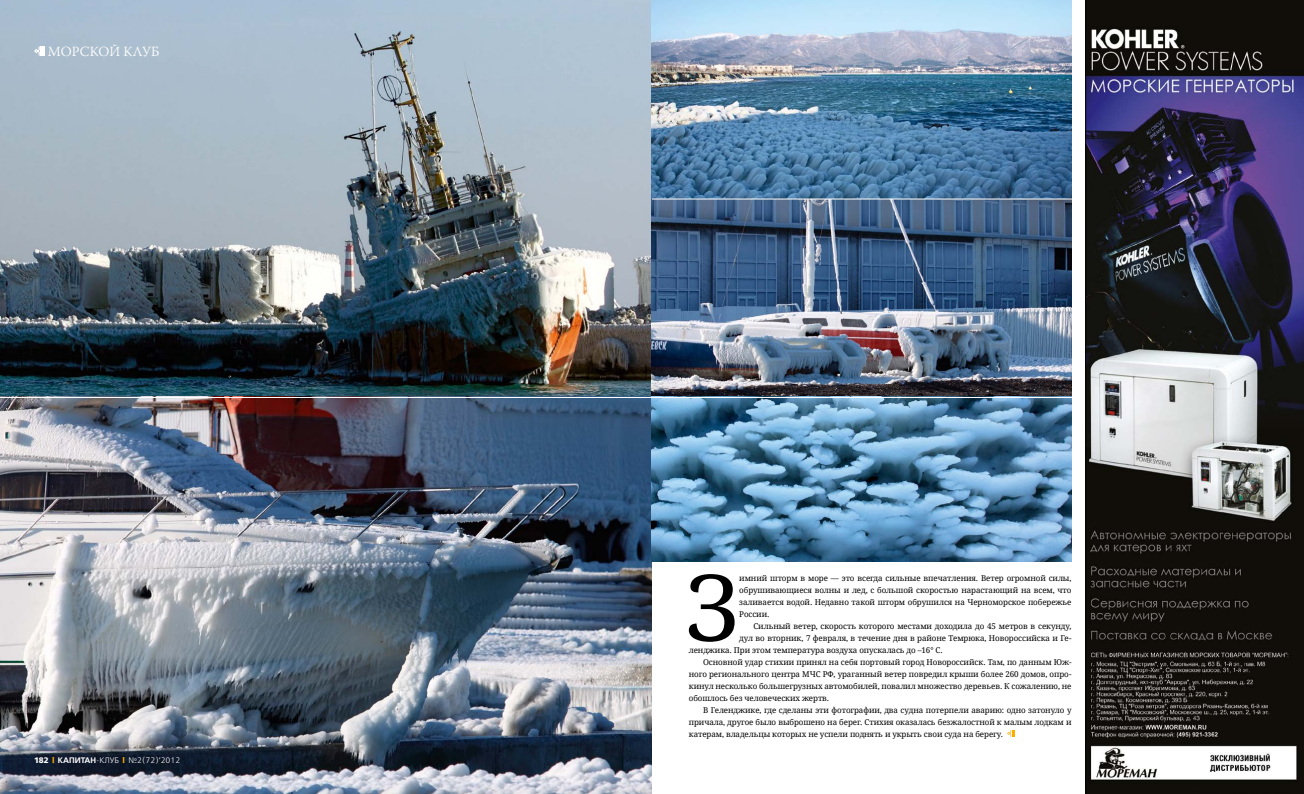
<style>
.page{position:relative;width:1304px;height:794px;background:#fff}
.page>*{position:absolute;margin:0;border:0;box-sizing:border-box;transform-origin:0 0}
.t1{font:92px "Droid Serif";color:#000}
.t2{font:300 14px "Warnock Pro";color:#fff}
.t3{font:8px/12px "Droid Serif";letter-spacing:-.01em;color:#000;text-align:justify}
.t4{font:8px "Free Set Light C";color:#fff}
.s1{font-family:"Free Set Bold C"}
.s2{font-family:"Free Set Extra Bold C";color:#f9ae00}
.s3{font-family:"Free Set Demi C"}
</style>
<div class="page">
<img style="left:0;top:0;width:652px;height:794px">
<svg style="left:34px;top:46px;width:11px;height:10px"></svg>
<img style="left:652px;top:0;width:419px;height:561px">
<hr style="left:0;top:397px;width:1078px;height:1px;background:#fff">
<hr style="left:652px;top:198px;width:426px;height:1px;background:#fff">
<svg style="left:1007px;top:730px;width:8px;height:7px"></svg>
<svg style="left:1085px;top:0;width:219px;height:794px;background:#43414a"></svg>
<h2 class="t2" style="left:48px;top:43px;width:113px">МОРСКОЙ КЛУБ</h2>
<p class="t4" style="left:34px;top:756px;width:148px"><span class="s1">182</span> <span class="s2">|</span> <span class="s3">КАПИТАН</span>-КЛУБ <span class="s2">|</span> №2(72)’2012</p>
<h1 class="t1" style="left:685px;top:550px;width:57px">З</h1>
<p class="t3" style="left:739px;top:572px;width:334px">имний шторм в море — это всегда сильные впечатления. Ветер огромной силы, обрушивающиеся волны и лед, с большой скоростью нарастающий на всем, что заливается водой. Недавно такой шторм обрушился на Черноморское побережье России.</p>
<p class="t3" style="left:753px;top:620px;width:320px">Сильный ветер, скорость которого местами доходила до 45 метров в секунду,</p>
<p class="t3" style="left:739px;top:632px;width:334px">дул во вторник, 7 февраля, в течение дня в районе Темрюка, Новороссийска и Ге-</p>
<p class="t3" style="left:689px;top:644px;width:255px">ленджика. При этом температура воздуха опускалась до –16° С.</p>
<p class="t3" style="left:703px;top:656px;width:370px">Основной удар стихии принял на себя портовый город Новороссийск. Там, по данным Юж-</p>
<p class="t3" style="left:689px;top:668px;width:384px">ного регионального центра МЧС РФ, ураганный ветер повредил крыши более 260 домов, опро-</p>
<p class="t3" style="left:689px;top:680px;width:384px">кинул несколько большегрузных автомобилей, повалил множество деревьев. К сожалению, не</p>
<p class="t3" style="left:689px;top:692px;width:142px">обошлось без человеческих жертв.</p>
<p class="t3" style="left:703px;top:704px;width:370px">В Геленджике, где сделаны эти фотографии, два судна потерпели аварию: одно затонуло у</p>
<p class="t3" style="left:689px;top:716px;width:384px">причала, другое было выброшено на берег. Стихия оказалась безжалостной к малым лодкам и</p>
<p class="t3" style="left:689px;top:728px;width:316px">катерам, владельцы которых не успели поднять и укрыть свои суда на берегу.</p>
</div>
